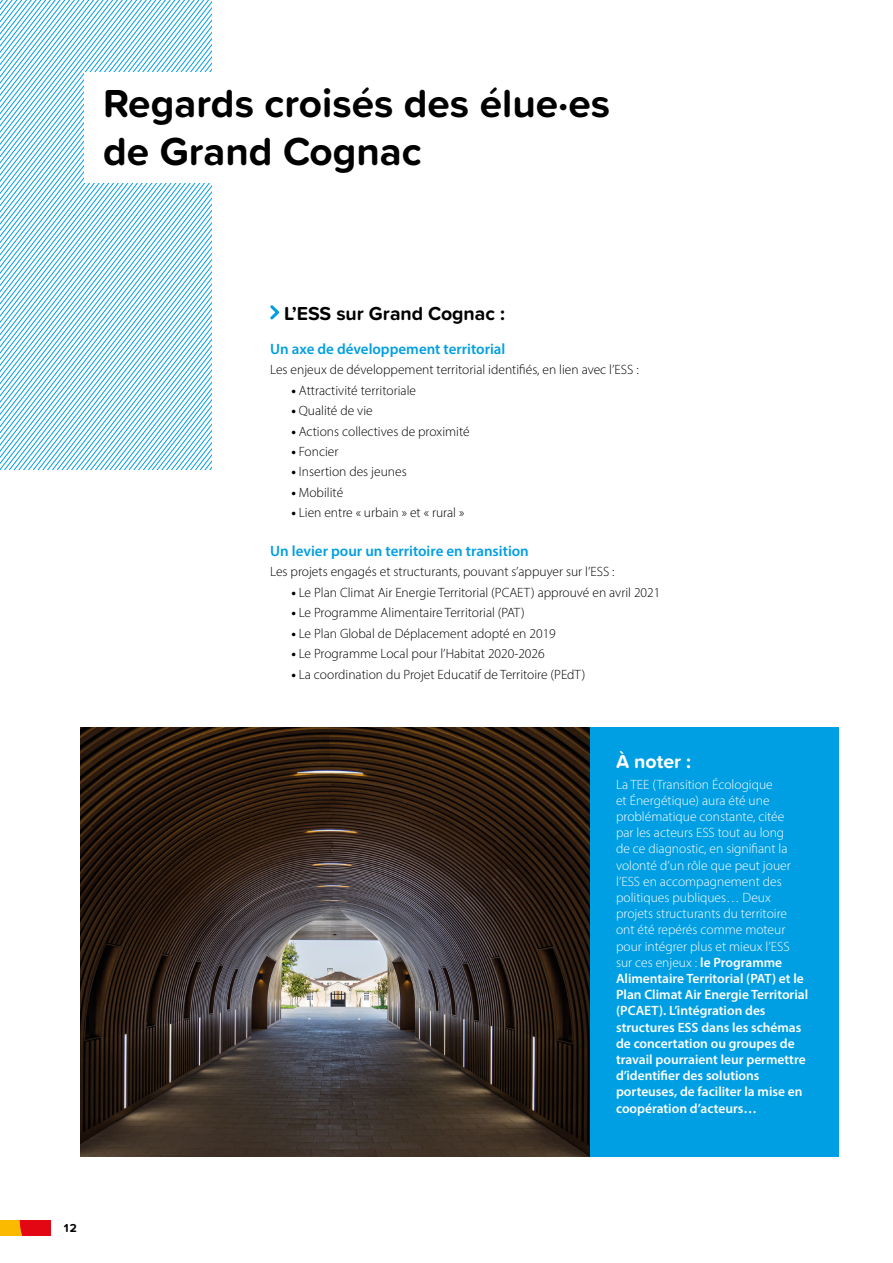
<style>
.page{position:relative;width:893px;height:1263px;background:#fff}
.page>*{position:absolute;margin:0;border:0;box-sizing:border-box;transform-origin:0 0}
.t1{font:700 40.5px/48.6px "Proxima Soft";color:#000}
.t2{font:700 19.5px "Proxima Soft";color:#000}
.t3{font:700 19.5px "Proxima Soft";color:#fff}
.t4{font:600 15px "Myriad Pro";color:#009fe3}
.t5{font:300 13.5px/16.2px "Myriad Pro";color:#fff}
.t6{font:300 13.5px "Myriad Pro";color:#000}
.t7{font:700 12px "Proxima Soft";color:#000}
.s1{font-weight:700}
.s2{font-weight:600}
</style>
<div class="page">
<svg style="left:0;top:1220px;width:51px;height:15px"></svg>
<div style="left:589px;top:727px;width:250px;height:430px;background:#009fe3"></div>
<svg style="left:0;top:0;width:211px;height:470px"></svg>
<div style="left:84px;top:72px;width:186px;height:111px;background:#fff"></div>
<svg style="left:270px;top:305px;width:10px;height:15px"></svg>
<img style="left:80px;top:727px;width:509px;height:430px">
<h1 class="t1" style="left:103px;top:78px;width:508px">Regards croisés des élue·es de Grand Cognac</h1>
<p class="t7" style="left:64px;top:1219px;width:15px">12</p>
<h2 class="t2" style="left:284px;top:298px;width:222px">L’ESS sur Grand Cognac :</h2>
<p class="t4" style="left:270px;top:339px;width:237px">Un axe de développement territorial</p>
<p class="t6" style="left:270px;top:362px;width:370px">Les enjeux de développement territorial identifiés, en lien avec l’ESS :</p>
<p class="t6" style="left:292px;top:382px;width:126px"><span class="s1">•</span> Attractivité territoriale</p>
<p class="t6" style="left:292px;top:402px;width:83px"><span class="s1">•</span> Qualité de vie</p>
<p class="t6" style="left:292px;top:423px;width:180px"><span class="s1">•</span> Actions collectives de proximité</p>
<p class="t6" style="left:292px;top:443px;width:48px"><span class="s1">•</span> Foncier</p>
<p class="t6" style="left:292px;top:464px;width:117px"><span class="s1">•</span> Insertion des jeunes</p>
<p class="t6" style="left:292px;top:484px;width:53px"><span class="s1">•</span> Mobilité</p>
<p class="t6" style="left:292px;top:505px;width:174px"><span class="s1">•</span> Lien entre « urbain » et « rural »</p>
<p class="t4" style="left:270px;top:541px;width:260px">Un levier pour un territoire en transition</p>
<p class="t6" style="left:270px;top:564px;width:346px">Les projets engagés et structurants, pouvant s’appuyer sur l’ESS :</p>
<p class="t6" style="left:292px;top:584px;width:370px"><span class="s1">•</span> Le Plan Climat Air Energie Territorial (PCAET) approuvé en avril 2021</p>
<p class="t6" style="left:292px;top:604px;width:235px"><span class="s1">•</span> Le Programme Alimentaire Territorial (PAT)</p>
<p class="t6" style="left:292px;top:625px;width:266px"><span class="s1">•</span> Le Plan Global de Déplacement adopté en 2019</p>
<p class="t6" style="left:292px;top:645px;width:255px"><span class="s1">•</span> Le Programme Local pour l’Habitat 2020-2026</p>
<p class="t6" style="left:292px;top:666px;width:295px"><span class="s1">•</span> La coordination du Projet Educatif de Territoire (PEdT)</p>
<h2 class="t3" style="left:616px;top:747px;width:77px">À noter :</h2>
<p class="t5" style="left:616px;top:776px;width:194px">La TEE (Transition Écologique<br>et Énergétique) aura été une problématique constante, citée<br>par les acteurs ESS tout au long<br>de ce diagnostic, en signifiant la volonté d’un rôle que peut jouer l’ESS en accompagnement des politiques publiques… Deux projets structurants du territoire ont été repérés comme moteur pour intégrer plus et mieux l’ESS sur ces enjeux : <span class="s2">le Programme<br>Alimentaire Territorial (PAT) et le<br>Plan Climat Air Energie Territorial (PCAET). L’intégration des structures ESS dans les schémas de concertation ou groupes de travail pourraient leur permettre d’identifier des solutions porteuses, de faciliter la mise en coopération d’acteurs…</span></p>
</div>
